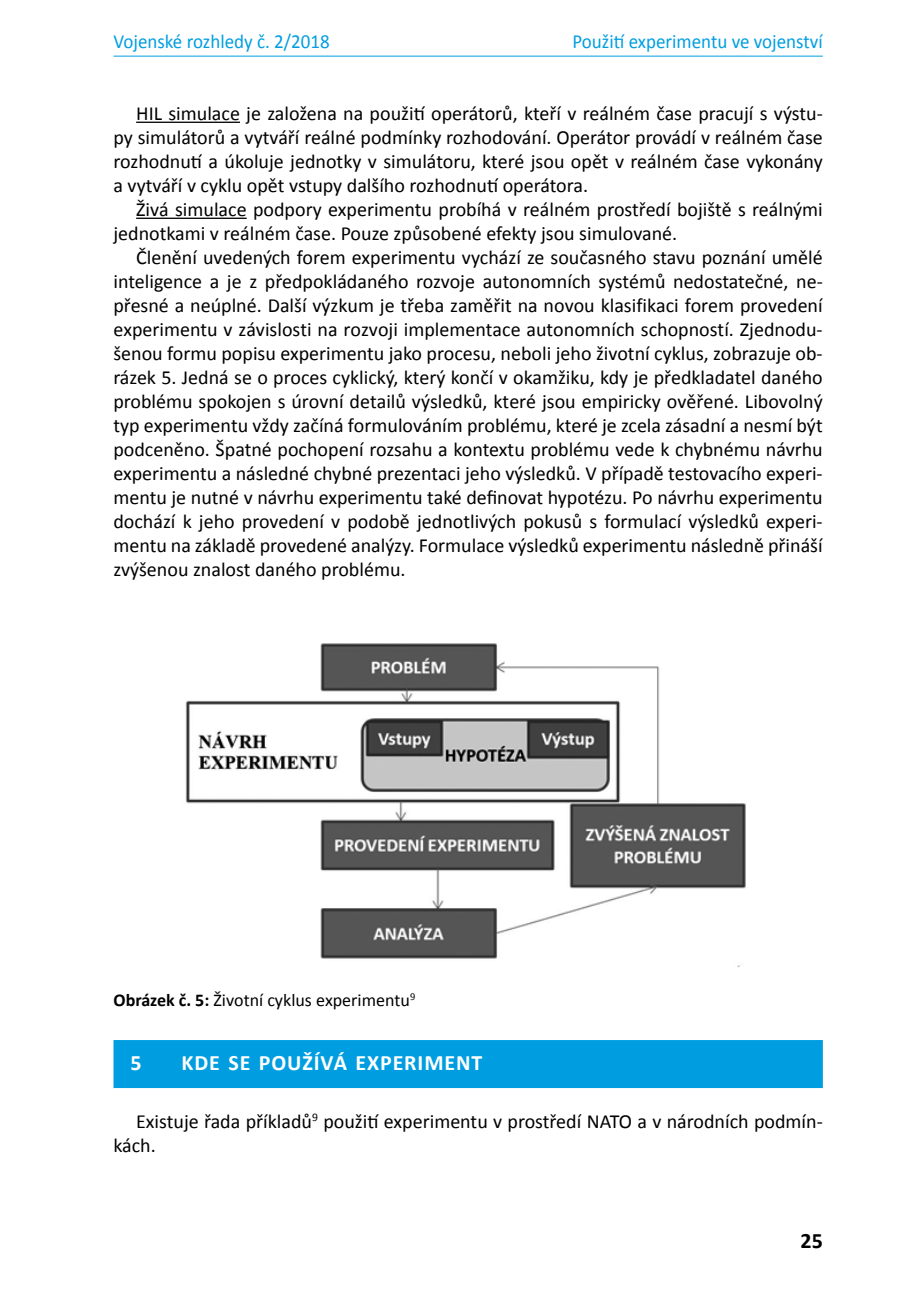
<style>
.page{position:relative;width:908px;height:1304px;background:#fff}
.page>*{position:absolute;margin:0;border:0;box-sizing:border-box;transform-origin:0 0}
.t1{font:700 22px "Calibri";letter-spacing:.04em;color:#fff}
.t2{font:700 22px "Calibri";color:#000}
.t3{font:20px/24px "Calibri";color:#000;text-align:justify}
.t4{font:20px "Calibri";color:#009ee0;scale:.95 1}
.t5{font:18px "Calibri";color:#000}
.s1{font-weight:700}
</style>
<div class="page">
<hr style="left:113px;top:56px;width:709px;height:1px;background:#009ee0">
<hr style="left:136px;top:122px;width:104px;height:1px;background:#000">
<hr style="left:136px;top:218px;width:110px;height:1px;background:#000">
<div style="left:113px;top:1040px;width:709px;height:48px;background:#009ee0"></div>
<img style="left:185px;top:643px;width:561px;height:324px">
<p class="t4" style="left:113px;top:29px;width:229px">Vojenské rozhledy č. 2/2018</p>
<p class="t4" style="left:572px;top:29px;width:265px">Použití experimentu ve vojenství</p>
<p class="t3" style="left:113px;top:101px;width:710px;text-indent:23px">HIL simulace je založena na použití operátorů, kteří v reálném čase pracují s výstu&shy;py simulátorů a vytváří reálné podmínky rozhodování. Operátor provádí v reálném čase rozhodnutí a úkoluje jednotky v simulátoru, které jsou opět v reálném čase vykonány a vytváří v cyklu opět vstupy dalšího rozhodnutí operátora.</p>
<p class="t3" style="left:113px;top:197px;width:710px;text-indent:23px">Živá simulace podpory experimentu probíhá v reálném prostředí bojiště s reálnými jednotkami v reálném čase. Pouze způsobené efekty jsou simulované.</p>
<p class="t3" style="left:113px;top:245px;width:710px;text-indent:23px">Členění uvedených forem experimentu vychází ze současného stavu poznání umělé inteligence a je z předpokládaného rozvoje autonomních systémů nedostatečné, ne&shy;přesné a neúplné. Další výzkum je třeba zaměřit na novou klasifikaci forem provedení experimentu v závislosti na rozvoji implementace autonomních schopností. Zjednodu&shy;šenou formu popisu experimentu jako procesu, neboli jeho životní cyklus, zobrazuje ob&shy;rázek 5. Jedná se o proces cyklický, který končí v okamžiku, kdy je předkladatel daného problému spokojen s úrovní detailů výsledků, které jsou empiricky ověřené. Libovolný typ experimentu vždy začíná formulováním problému, které je zcela zásadní a nesmí být podceněno. Špatné pochopení rozsahu a kontextu problému vede k chybnému návrhu experimentu a následné chybné prezentaci jeho výsledků. V případě testovacího experi&shy;mentu je nutné v návrhu experimentu také definovat hypotézu. Po návrhu experimentu dochází k jeho provedení v podobě jednotlivých pokusů s formulací výsledků experi&shy;mentu na základě provedené analýzy. Formulace výsledků experimentu následně přináší zvýšenou znalost daného problému.</p>
<p class="t5" style="left:113px;top:989px;width:303px"><span class="s1">Obrázek č. 5:</span> Životní cyklus experimentu<sup>9</sup></p>
<p class="t1" style="left:130px;top:1049px;width:13px">5</p>
<p class="t1" style="left:181px;top:1049px;width:302px">KDE SE POUŽÍVÁ EXPERIMENT</p>
<p class="t3" style="left:113px;top:1109px;width:710px;text-indent:23px">Existuje řada příkladů<sup>9</sup> použití experimentu v prostředí NATO a v národních podmín&shy;kách.</p>
<p class="t2" style="left:800px;top:1227px;width:24px">25</p>
</div>
